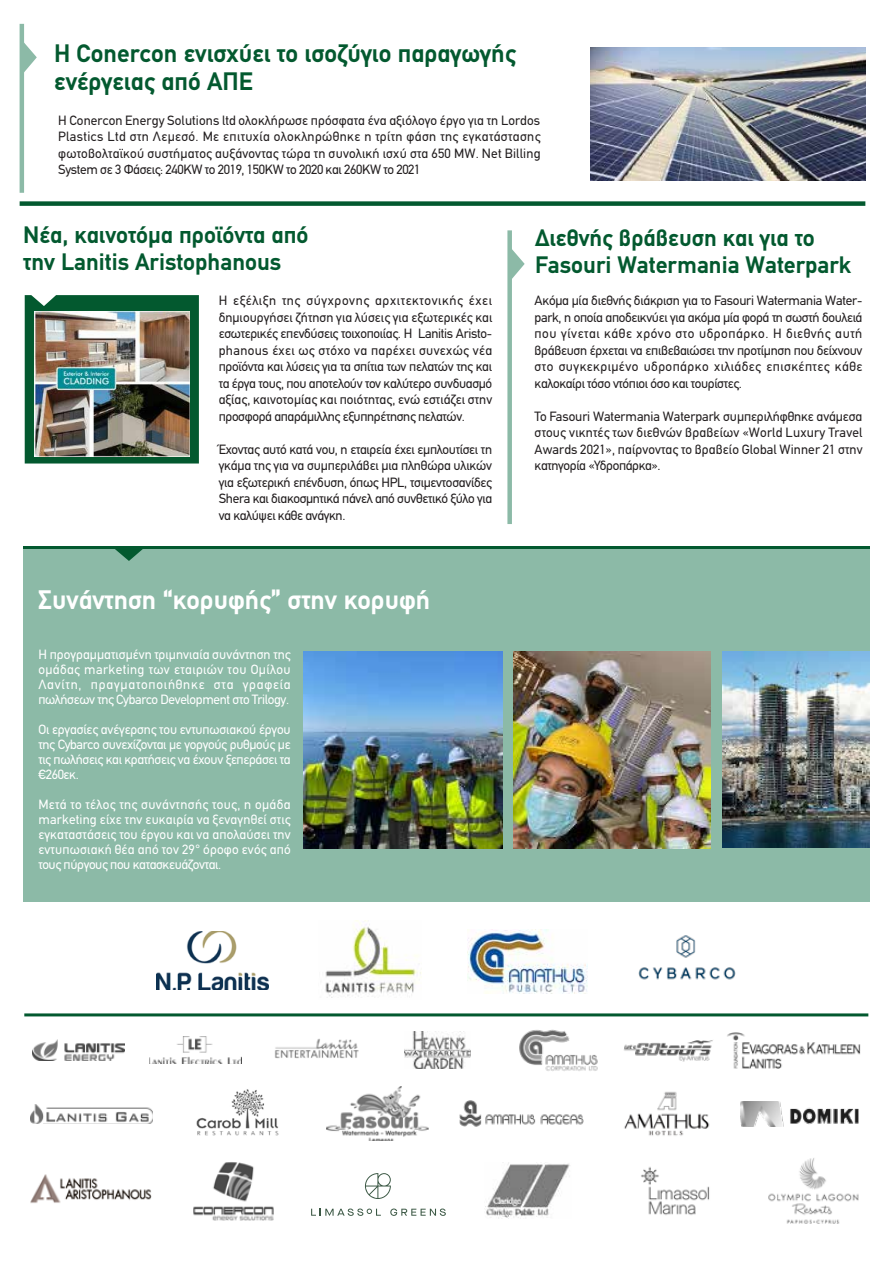
<style>
.page{position:relative;width:893px;height:1263px;background:#fff}
.page>*{position:absolute;margin:0;border:0;box-sizing:border-box;transform-origin:0 0}
.t1{font:700 27px "PF Din Text";color:#fff}
.t2{font:700 25.5px/28.5px "PF Din Text";color:#03592f}
.t3{font:700 24px/27px "PF Din Text";color:#03592f}
.t4{font:13.5px/16.5px "PF Din Text";letter-spacing:-.025em;color:#231f20;text-align:justify}
.t5{font:13.5px/15px "PF Din Text";letter-spacing:-.025em;color:#fff;text-align:justify}
</style>
<div class="page">
<div style="left:23px;top:546px;width:847px;height:356px;background:#8cbaa7"></div>
<svg style="left:115px;top:549px;width:28px;height:12px"></svg>
<hr style="left:24px;top:546px;width:846px;height:3px;background:#03592f">
<svg style="left:25px;top:295px;width:174px;height:168px;background:#13633b"></svg>
<img style="left:35px;top:311px;width:155px;height:145px">
<img style="left:304px;top:651px;width:198px;height:197px">
<img style="left:513px;top:651px;width:197px;height:197px">
<img style="left:722px;top:651px;width:147px;height:197px">
<img style="left:467px;top:929px;width:121px;height:64px">
<img style="left:638px;top:936px;width:98px;height:44px">
<img style="left:157px;top:931px;width:112px;height:59px">
<img style="left:459px;top:1100px;width:125px;height:27px">
<img style="left:624px;top:1091px;width:86px;height:45px">
<img style="left:326px;top:1087px;width:102px;height:54px">
<img style="left:31px;top:1104px;width:121px;height:20px">
<img style="left:740px;top:1101px;width:119px;height:25px">
<img style="left:519px;top:1029px;width:79px;height:42px">
<img style="left:405px;top:1032px;width:66px;height:37px">
<img style="left:149px;top:1037px;width:92px;height:26px">
<img style="left:32px;top:1039px;width:92px;height:22px">
<img style="left:270px;top:1016px;width:92px;height:43px">
<img style="left:624px;top:1040px;width:89px;height:21px">
<img style="left:727px;top:1032px;width:134px;height:37px">
<img style="left:30px;top:1174px;width:122px;height:29px">
<img style="left:768px;top:1158px;width:91px;height:66px">
<img style="left:485px;top:1162px;width:85px;height:56px">
<img style="left:641px;top:1167px;width:69px;height:48px">
<img style="left:193px;top:1162px;width:81px;height:59px">
<img style="left:325px;top:920px;width:96px;height:78px">
<hr style="left:24px;top:1013px;width:844px;height:3px;background:#03592f">
<svg style="left:390px;top:1208px;width:56px;height:8px"></svg>
<svg style="left:311px;top:1208px;width:70px;height:8px"></svg>
<svg style="left:365px;top:1173px;width:26px;height:26px"></svg>
<img style="left:196px;top:1089px;width:83px;height:47px">
<img style="left:590px;top:47px;width:275px;height:134px">
<svg style="left:24px;top:42px;width:13px;height:31px"></svg>
<hr style="left:20px;top:24px;width:4px;height:169px;background:#8cbaa7">
<div style="left:20px;top:201px;width:845px;height:5px;background:#03592f"></div>
<svg style="left:512px;top:249px;width:13px;height:30px"></svg>
<div style="left:507px;top:230px;width:5px;height:294px;background:#8cbaa7"></div>
<h2 class="t2" style="left:54px;top:39px;width:463px">Η Conercon ενισχύει το ισοζύγιο παραγωγής ενέργειας από ΑΠΕ</h2>
<p class="t4" style="left:58px;top:112px;width:484px">Η Conercon Energy Solutions ltd ολοκλήρωσε πρόσφατα ένα αξιόλογο έργο για τη Lordos Plastics Ltd στη Λεµεσό. Με επιτυχία ολοκληρώθηκε η τρίτη φάση της εγκατάστασης φωτοβολταϊκού συστήµατος αυξάνοντας τώρα τη συνολική ισχύ στα 650 MW. Net Billing System σε 3 Φάσεις: 240KW το 2019, 150KW το 2020 και 260KW το 2021</p>
<h3 class="t3" style="left:23px;top:222px;width:287px">Νέα, καινοτόµα προϊόντα από την Lanitis Aristophanous</h3>
<p class="t4" style="left:219px;top:292px;width:275px">Η εξέλιξη της σύγχρονης αρχιτεκτονικής έχει δηµιουργήσει ζήτηση για λύσεις για εξωτερικές και εσωτερικές επενδύσεις τοιχοποιίας. Η Lanitis Aristo&shy;phanous έχει ως στόχο να παρέχει συνεχώς νέα προϊόντα και λύσεις για τα σπίτια των πελατών της και τα έργα τους, που αποτελούν τον καλύτερο συνδυασµό αξίας, καινοτοµίας και ποιότητας, ενώ εστιάζει στην προσφορά απαράµιλλης εξυπηρέτησης πελατών.</p>
<p class="t4" style="left:219px;top:441px;width:275px">Έχοντας αυτό κατά νου, η εταιρεία έχει εµπλουτίσει τη γκάµα της για να συµπεριλάβει µια πληθώρα υλικών για εξωτερική επένδυση, όπως HPL, τσιµεντοσανίδες Shera και διακοσµητικά πάνελ από συνθετικό ξύλο για να καλύψει κάθε ανάγκη.</p>
<h1 class="t1" style="left:38px;top:584px;width:393px">Συνάντηση “κορυφής” στην κορυφή</h1>
<p class="t5" style="left:38px;top:647px;width:254px">Η προγραµµατισµένη τριµηνιαία συνάντηση της οµάδας marketing των εταιριών του Οµίλου Λανίτη, πραγµατοποιήθηκε στα γραφεία πωλήσεων της Cybarco Development στο Trilogy.</p>
<p class="t5" style="left:38px;top:722px;width:254px">Oι εργασίες ανέγερσης του εντυπωσιακού έργου της Cybarco συνεχίζονται µε γοργούς ρυθµούς µε τις πωλήσεις και κρατήσεις να έχουν ξεπεράσει τα €260εκ.</p>
<p class="t5" style="left:38px;top:797px;width:254px">Μετά το τέλος της συνάντησής τους, η οµάδα marketing είχε την ευκαιρία να ξεναγηθεί στις εγκαταστάσεις του έργου και να απολαύσει την εντυπωσιακή θέα από τον 29° όροφο ενός από τους πύργους που κατασκευάζονται.</p>
<h3 class="t3" style="left:535px;top:225px;width:318px">∆ιεθνής βράβευση και για το<br>Fasouri Watermania Waterpark</h3>
<p class="t4" style="left:535px;top:292px;width:329px">Ακόµα µία διεθνής διάκριση για το Fasouri Watermania Water&shy;park, η οποία αποδεικνύει για ακόµα µία φορά τη σωστή δουλειά που γίνεται κάθε χρόνο στο υδροπάρκο. Η διεθνής αυτή βράβευση έρχεται να επιβεβαιώσει την προτίµηση που δείχνουν στο συγκεκριµένο υδροπάρκο χιλιάδες επισκέπτες κάθε καλοκαίρι τόσο ντόπιοι όσο και τουρίστες.</p>
<p class="t4" style="left:535px;top:408px;width:329px">Το Fasouri Watermania Waterpark συµπεριλήφθηκε ανάµεσα στους νικητές των διεθνών βραβείων «World Luxury Travel Awards 2021», παίρνοντας το βραβείο Global Winner 21 στην κατηγορία «Υδροπάρκα».</p>
</div>
